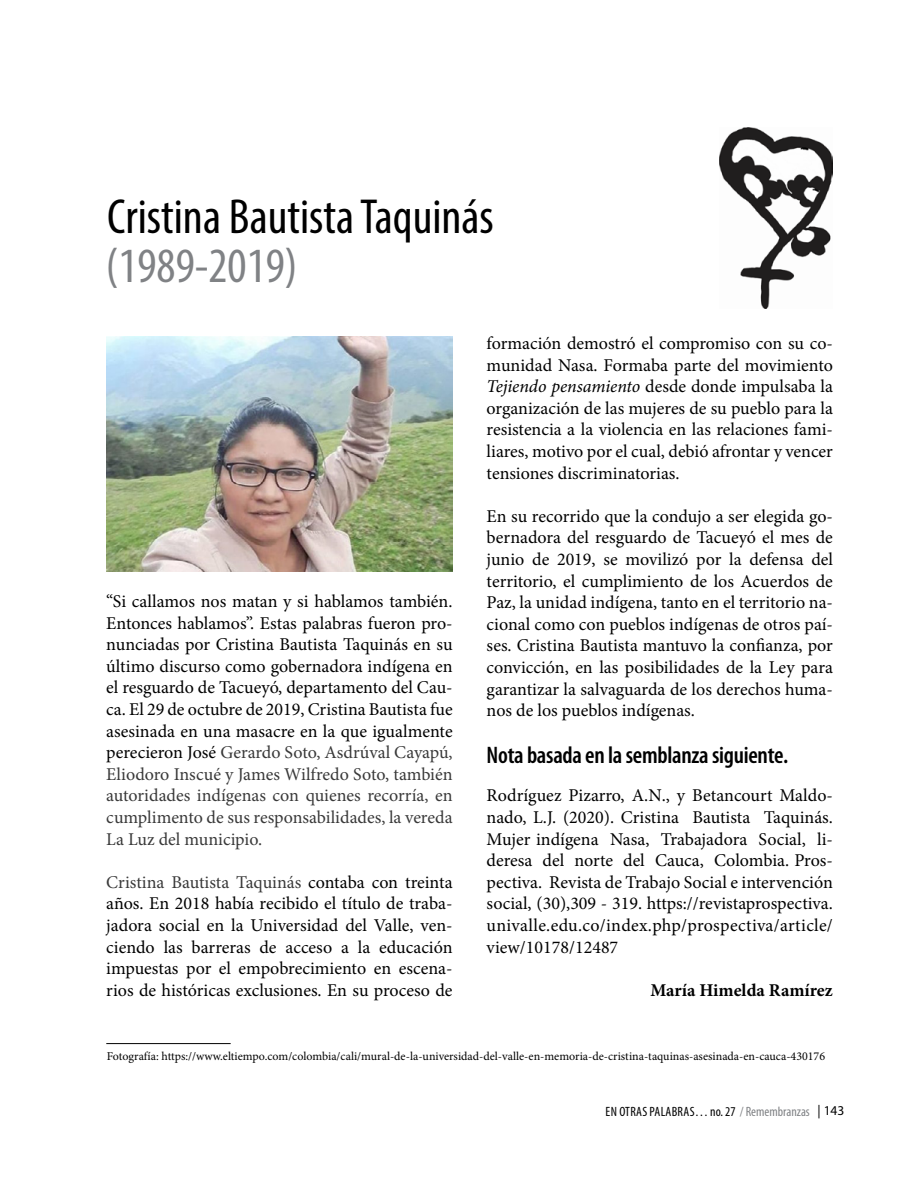
<style>
.page{position:relative;width:918px;height:1188px;background:#fff}
.page>*{position:absolute;margin:0;border:0;box-sizing:border-box;transform-origin:0 0}
.t1{font:condensed 49.5px "Myriad Pro";color:#000}
.t2{font:condensed 49.5px "Myriad Pro";color:#808285}
.t3{font:600 condensed 24px "Myriad Pro";letter-spacing:-.01em;color:#000}
.t4{font:18px/21.6px "Minion Pro";color:#000;text-align:justify}
.t5{font:700 18px "Minion Pro";color:#000}
.t6{font:condensed 13.5px "Myriad Pro";color:#000}
.t7{font:12px "Minion Pro";color:#000}
.s1{color:#393939}
.s2{font-style:italic}
.s3{color:#808285}
.s4{font-stretch:normal}
</style>
<div class="page">
<img style="left:106px;top:336px;width:347px;height:236px">
<hr style="left:106px;top:1043px;width:125px;height:1px;background:#000">
<img style="left:719px;top:128px;width:114px;height:181px">
<h1 class="t1" style="left:107px;top:187px;width:388px">Cristina Bautista Taquinás</h1>
<h1 class="t2" style="left:106px;top:236px;width:193px">(1989-2019)</h1>
<p class="t4" style="left:106px;top:591px;width:348px">“Si callamos nos matan y si hablamos también.<br>Entonces hablamos”. Estas palabras fueron pro&shy;nunciadas por Cristina Bautista Taquinás en su último discurso como gobernadora indígena en el resguardo de Tacueyó, departamento del Cau&shy;ca. El 29 de octubre de 2019, Cristina Bautista fue asesinada en una masacre en la que igualmente perecieron José <span class="s1">Gerardo Soto, Asdrúval Cayapú, Eliodoro Inscué y James Wilfredo Soto, también autoridades indígenas con quienes recorría, en cumplimento de sus responsabilidades, la vereda La Luz del municipio.</span></p>
<p class="t4" style="left:106px;top:871px;width:348px"><span class="s1">Cristina Bautista Taquinás</span> contaba con treinta años. En 2018 había recibido el título de traba&shy;jadora social en la Universidad del Valle, ven&shy;ciendo las barreras de acceso a la educación impuestas por el empobrecimiento en escena&shy;rios de históricas exclusiones. En su proceso de</p>
<p class="t4" style="left:487px;top:333px;width:348px">formación demostró el compromiso con su co&shy;munidad Nasa. Formaba parte del movimiento <span class="s2">Tejiendo pensamiento</span> desde donde impulsaba la organización de las mujeres de su pueblo para la resistencia a la violencia en las relaciones fami&shy;liares, motivo por el cual, debió afrontar y vencer tensiones discriminatorias.</p>
<p class="t4" style="left:487px;top:505px;width:348px">En su recorrido que la condujo a ser elegida go&shy;bernadora del resguardo de Tacueyó el mes de junio de 2019, se movilizó por la defensa del territorio, el cumplimiento de los Acuerdos de Paz, la unidad indígena, tanto en el territorio na&shy;cional como con pueblos indígenas de otros paí&shy;ses. Cristina Bautista mantuvo la confianza, por convicción, en las posibilidades de la Ley para garantizar la salvaguarda de los derechos huma&shy;nos de los pueblos indígenas.</p>
<h2 class="t3" style="left:487px;top:741px;width:303px">Nota basada en la semblanza siguiente.</h2>
<p class="t4" style="left:487px;top:785px;width:348px">Rodríguez Pizarro, A.N., y Betancourt Maldo&shy;nado, L.J. (2020). Cristina Bautista Taquinás.<br>Mujer indígena Nasa, Trabajadora Social, li&shy;deresa del norte del Cauca, Colombia. Pros&shy;pectiva. Revista de Trabajo Social e intervención social, (30),309 - 319. https://revistaprospectiva. univalle.edu.co/index.php/prospectiva/article/ view/10178/12487</p>
<p class="t5" style="left:650px;top:977px;width:184px">María Himelda Ramírez</p>
<p class="t7" style="left:107px;top:1049px;width:720px">Fotografía: https://www.eltiempo.com/colombia/cali/mural-de-la-universidad-del-valle-en-memoria-de-cristina-taquinas-asesinada-en-cauca-430176</p>
<p class="t6" style="left:606px;top:1103px;width:240px">EN OTRAS PALABRAS… no. 27 <span class="s3">/ Remembranzas</span> <span class="s4">| 143</span></p>
</div>
